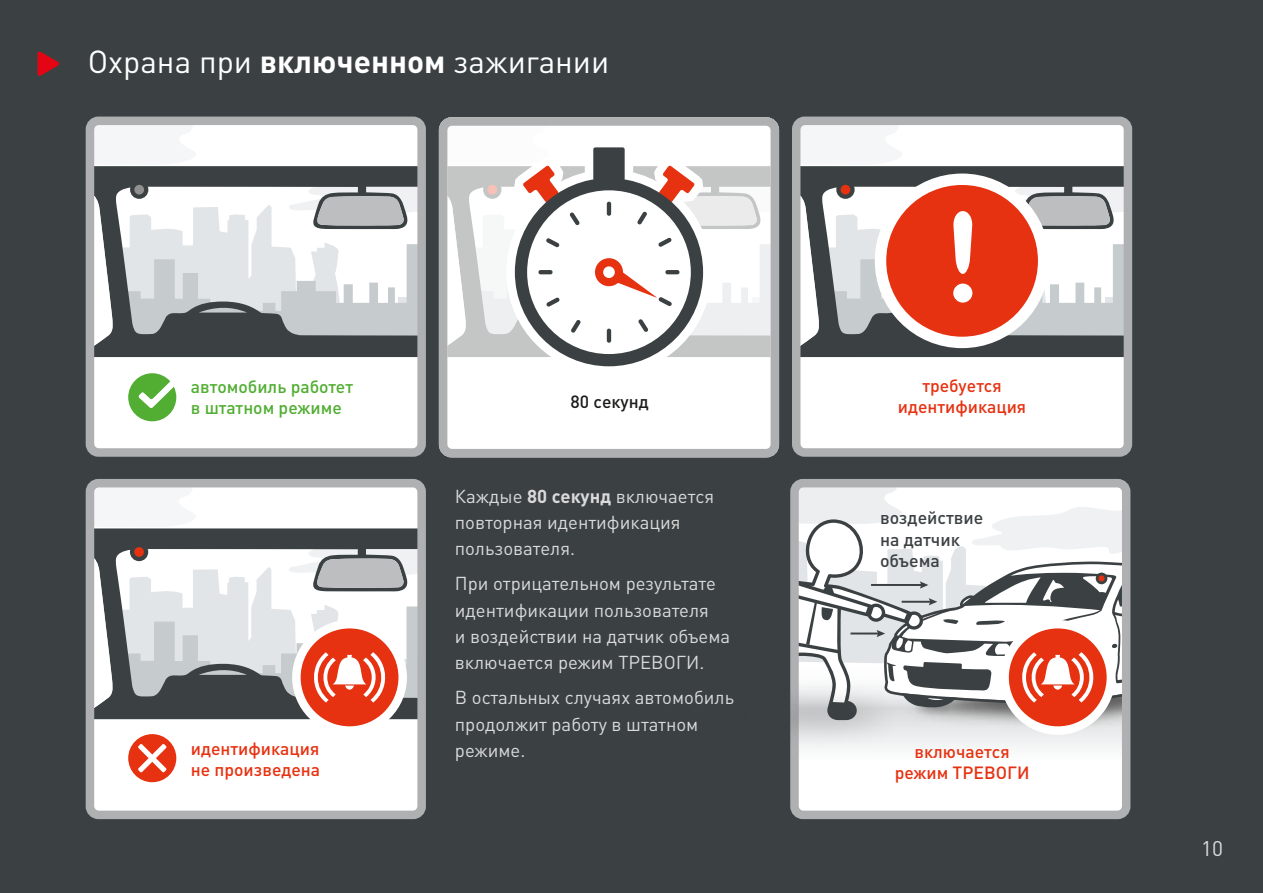
<style>
.page{position:relative;width:1263px;height:893px;background:#3b4143}
.page>*{position:absolute;margin:0;border:0;box-sizing:border-box;transform-origin:0 0}
.t1{font:31.5px "DIN Pro";color:#fff}
.t2{font:21px "DIN Pro";color:#dadada}
.t3{font:18.6px/26.2px "DIN Pro";color:#dadada}
.t4{font:500 17.7px/21.3px "DIN Pro";color:#3b4143}
.t5{font:500 17.55px/21px "DIN Pro";color:#e63211;text-align:center}
.t6{font:500 17.55px/21px "DIN Pro";color:#51ae32}
.t7{font:500 17.55px "DIN Pro";color:#1d1c1b}
.s1{font-weight:700}
</style>
<div class="page">
<div style="left:90px;top:121px;width:332px;height:331px;background:#fff"></div>
<svg style="left:128px;top:373px;width:48px;height:48px"></svg>
<div style="left:96px;top:349px;width:320px;height:8px;background:#3b4143"></div>
<svg style="left:96px;top:166px;width:320px;height:183px"></svg>
<div style="left:132px;top:183px;width:14px;height:14px;background:#909090;border-radius:50%"></div>
<div style="left:130px;top:181px;width:18px;height:18px;border:4px solid #3b4143;border-radius:50%"></div>
<div style="left:86px;top:117px;width:340px;height:340px;border:9px solid #afb0b1;border-radius:9px"></div>
<svg style="left:37px;top:51px;width:22px;height:25px"></svg>
<div style="left:90px;top:483px;width:332px;height:332px;background:#fff"></div>
<div style="left:128px;top:734px;width:48px;height:48px;background:#e63211;border-radius:50%"></div>
<div style="left:86px;top:479px;width:340px;height:340px;border:9px solid #afb0b1;border-radius:9px"></div>
<svg style="left:94px;top:487px;width:323px;height:248px"></svg>
<svg style="left:138px;top:744px;width:29px;height:28px"></svg>
<div style="left:794px;top:483px;width:332px;height:331px;background:#fff;border-radius:9px"></div>
<div style="left:790px;top:479px;width:340px;height:340px;border:9px solid #afb0b1;border-radius:9px"></div>
<img style="left:790px;top:656px;width:143px;height:118px">
<div style="left:796px;top:121px;width:332px;height:331px;background:#fff"></div>
<div style="left:802px;top:349px;width:320px;height:8px;background:#3b4143"></div>
<svg style="left:802px;top:166px;width:320px;height:183px"></svg>
<div style="left:792px;top:117px;width:340px;height:340px;border:9px solid #afb0b1;border-radius:9px"></div>
<div style="left:443px;top:121px;width:332px;height:331px;background:#fff;border-radius:9px"></div>
<div style="left:439px;top:117px;width:340px;height:340px;border:9px solid #afb0b1;border-radius:9px"></div>
<svg style="left:447px;top:126px;width:323px;height:240px"></svg>
<svg style="left:794px;top:483px;width:336px;height:252px"></svg>
<h1 class="t1" style="left:88px;top:40px;width:523px">Охрана при <span class="s1">включенном</span> зажигании</h1>
<p class="t6" style="left:191px;top:375px;width:164px">автомобиль работет в штатном режиме</p>
<p class="t5" style="left:191px;top:738px;width:131px;text-align:left">идентификация не произведена</p>
<p class="t7" style="left:571px;top:389px;width:80px">80 секунд</p>
<p class="t3" style="left:455px;top:482px;width:261px">Каждые <span class="s1">80 секунд</span> включается повторная идентификация пользователя.</p>
<p class="t3" style="left:455px;top:570px;width:277px">При отрицательном результате идентификации пользователя<br>и воздействии на датчик объема включается режим ТРЕВОГИ.</p>
<p class="t3" style="left:455px;top:684px;width:281px">В остальных случаях автомобиль продолжит работу в штатном режиме.</p>
<p class="t5" style="left:898px;top:374px;width:130px">требуется идентификация</p>
<p class="t4" style="left:880px;top:507px;width:105px">воздействие на датчик объема</p>
<p class="t5" style="left:895px;top:741px;width:136px">включается режим ТРЕВОГИ</p>
<p class="t2" style="left:1201px;top:834px;width:23px">10</p>
</div>
